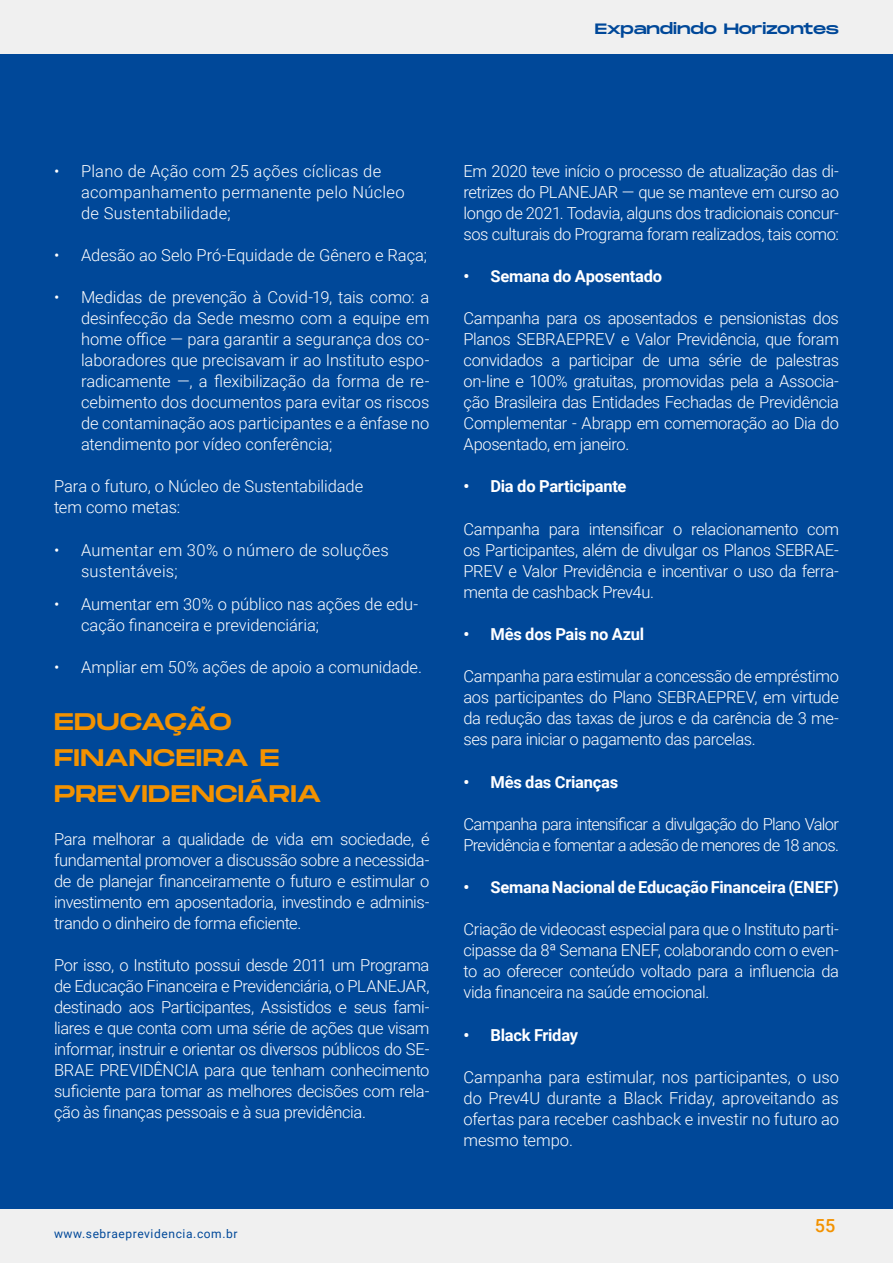
<style>
.page{position:relative;width:893px;height:1263px;background:#f0f0f0}
.page>*{position:absolute;margin:0;border:0;box-sizing:border-box;transform-origin:0 0}
.t1{font:24px/36px "Monument Extended";letter-spacing:.005em;color:#f39200}
.t2{font:500 18px "Roboto";color:#f39200}
.t3{font:300 16.5px/21px "Roboto";letter-spacing:-.02em;color:#fff;text-align:justify}
.t4{font:300 16.5px/21px "Roboto";letter-spacing:.015em;color:#fff}
.t5{font:700 16.5px "Roboto";letter-spacing:-.015em;color:#fff}
.t6{font:300 16.5px/21px "Roboto";letter-spacing:-.045em;color:#fff}
.t7{font:15px "Monument Extended";letter-spacing:-.015em;color:#004899}
.t8{font:12px "Roboto";letter-spacing:.05em;color:#004899}
</style>
<div class="page">
<div style="left:0;top:54px;width:893px;height:1155px;background:#004899"></div>
<p class="t7" style="left:595px;top:18px;width:246px">Expandindo Horizontes</p>
<p class="t4" style="left:81px;top:160px;width:325px;text-indent:-27px">• Plano de Ação com 25 ações cíclicas de acompanhamento permanente pelo Núcleo de Sustentabilidade;</p>
<p class="t3" style="left:54px;top:244px;width:375px">• Adesão ao Selo Pró-Equidade de Gênero e Raça;</p>
<p class="t3" style="left:81px;top:286px;width:350px;text-indent:-27px">• Medidas de prevenção à Covid-19, tais como: a desinfecção da Sede mesmo com a equipe em home office — para garantir a segurança dos co&shy;laboradores que precisavam ir ao Instituto espo&shy;radicamente —, a flexibilização da forma de re&shy;cebimento dos documentos para evitar os riscos de contaminação aos participantes e a ênfase no atendimento por vídeo conferência;</p>
<p class="t3" style="left:54px;top:475px;width:311px">Para o futuro, o Núcleo de Sustentabilidade tem como metas:</p>
<p class="t4" style="left:81px;top:539px;width:309px;text-indent:-27px">• Aumentar em 30% o número de soluções sustentáveis;</p>
<p class="t3" style="left:81px;top:593px;width:339px;text-indent:-27px">• Aumentar em 30% o público nas ações de edu&shy;cação financeira e previdenciária;</p>
<p class="t3" style="left:54px;top:656px;width:369px">• Ampliar em 50% ações de apoio a comunidade.</p>
<h1 class="t1" style="left:54px;top:703px;width:269px">EDUCAÇÃO<br>FINANCEIRA E<br>PREVIDENCIÁRIA</h1>
<p class="t3" style="left:54px;top:828px;width:377px">Para melhorar a qualidade de vida em sociedade, é fundamental promover a discussão sobre a necessida&shy;de de planejar financeiramente o futuro e estimular o investimento em aposentadoria, investindo e adminis&shy;trando o dinheiro de forma eficiente.</p>
<p class="t3" style="left:54px;top:954px;width:377px">Por isso, o Instituto possui desde 2011 um Programa de Educação Financeira e Previdenciária, o PLANEJAR, destinado aos Participantes, Assistidos e seus fami&shy;liares e que conta com uma série de ações que visam informar, instruir e orientar os diversos públicos do SE-BRAE PREVIDÊNCIA para que tenham conhecimento suficiente para tomar as melhores decisões com rela&shy;ção às finanças pessoais e à sua previdência.</p>
<p class="t8" style="left:54px;top:1225px;width:185px">www.sebraeprevidencia.com.br</p>
<p class="t3" style="left:463px;top:160px;width:377px">Em 2020 teve início o processo de atualização das di&shy;retrizes do PLANEJAR — que se manteve em curso ao longo de 2021. Todavia, alguns dos tradicionais concur&shy;sos culturais do Programa foram realizados, tais como:</p>
<p class="t5" style="left:463px;top:264px;width:200px">• Semana do Aposentado</p>
<p class="t3" style="left:463px;top:307px;width:377px">Campanha para os aposentados e pensionistas dos Planos SEBRAEPREV e Valor Previdência, que foram convidados a participar de uma série de palestras on-line e 100% gratuitas, promovidas pela a Associa&shy;ção Brasileira das Entidades Fechadas de Previdência Complementar - Abrapp em comemoração ao Dia do Aposentado, em janeiro.</p>
<p class="t5" style="left:463px;top:475px;width:165px">• Dia do Participante</p>
<p class="t3" style="left:463px;top:518px;width:377px">Campanha para intensificar o relacionamento com os Participantes, além de divulgar os Planos SEBRAE-PREV e Valor Previdência e incentivar o uso da ferra&shy;menta de cashback Prev4u.</p>
<p class="t5" style="left:463px;top:622px;width:182px">• Mês dos Pais no Azul</p>
<p class="t3" style="left:463px;top:665px;width:377px">Campanha para estimular a concessão de empréstimo aos participantes do Plano SEBRAEPREV, em virtude da redução das taxas de juros e da carência de 3 me&shy;ses para iniciar o pagamento das parcelas.</p>
<p class="t5" style="left:463px;top:770px;width:156px">• Mês das Crianças</p>
<p class="t6" style="left:463px;top:813px;width:377px">Campanha para intensificar a divulgação do Plano Valor<br>Previdência e fomentar a adesão de menores de 18 anos.</p>
<p class="t5" style="left:463px;top:876px;width:377px">• Semana Nacional de Educação Financeira (ENEF)</p>
<p class="t3" style="left:463px;top:918px;width:377px">Criação de videocast especial para que o Instituto parti&shy;cipasse da 8ª Semana ENEF, colaborando com o even&shy;to ao oferecer conteúdo voltado para a influencia da vida financeira na saúde emocional.</p>
<p class="t5" style="left:463px;top:1023px;width:116px">• Black Friday</p>
<p class="t3" style="left:463px;top:1066px;width:377px">Campanha para estimular, nos participantes, o uso do Prev4U durante a Black Friday, aproveitando as ofertas para receber cashback e investir no futuro ao mesmo tempo.</p>
<p class="t2" style="left:815px;top:1213px;width:22px">55</p>
</div>
